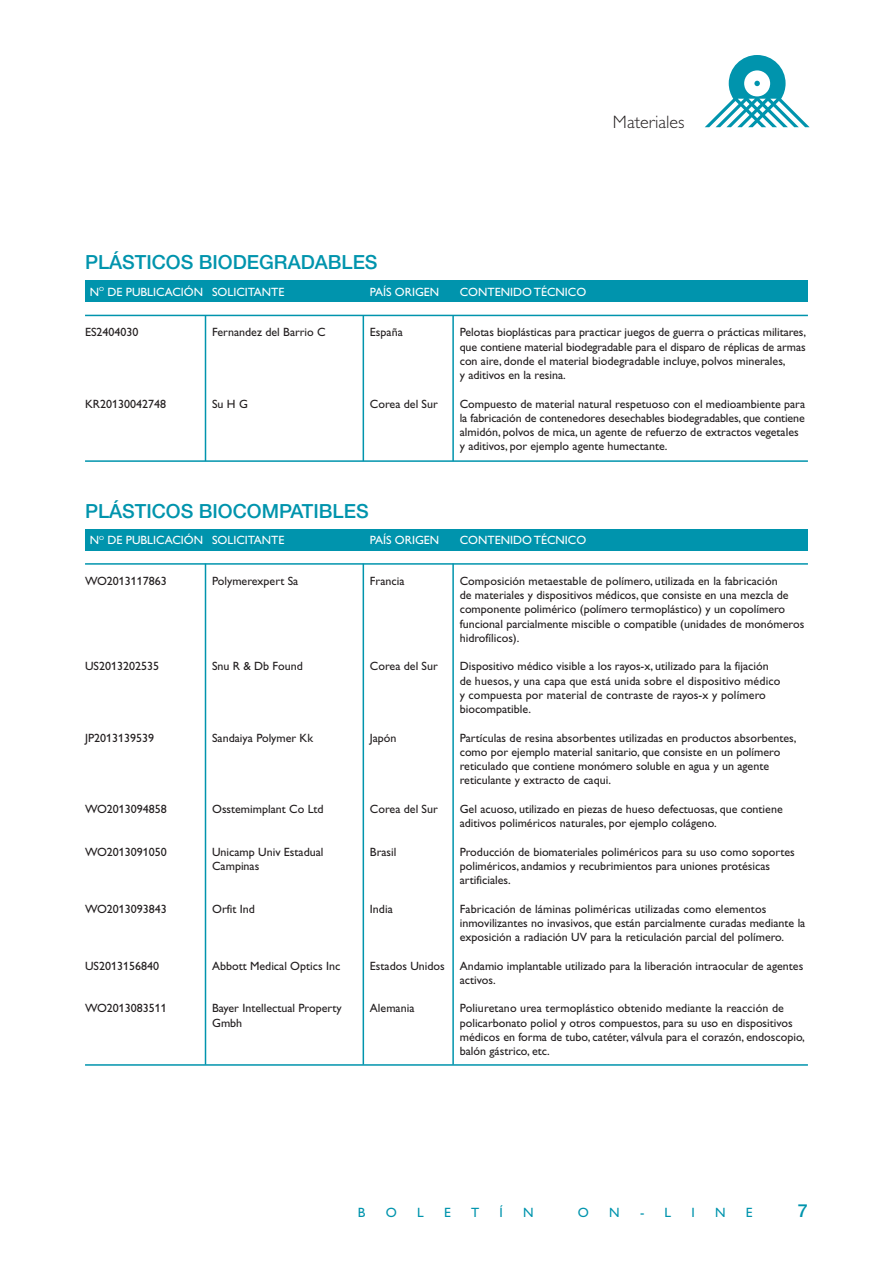
<style>
.page{position:relative;width:893px;height:1263px;background:#fff}
.page>*{position:absolute;margin:0;border:0;box-sizing:border-box;transform-origin:0 0}
.t1{font:500 19.5px "Helvetica Neue";color:#0094ad}
.t2{font:300 18px "Gill Alt One";color:#231f20}
.t3{font:500 18px "Helvetica Neue";color:#0094ad}
.t4{font:13.5px "Gill Alt One";color:#0094ad}
.t5{font:12px/14.2px "Gill Alt One";color:#231f20}
.t6{font:12px "Gill Alt One";color:#fff}
</style>
<div class="page">
<svg style="left:705px;top:55px;width:105px;height:72px"></svg>
<div style="left:85px;top:281px;width:723px;height:21px;background:#0094ad"></div>
<hr style="left:363px;top:315px;width:1px;height:146px;background:#0094ad">
<hr style="left:452px;top:315px;width:2px;height:146px;background:#0094ad">
<hr style="left:205px;top:315px;width:1px;height:146px;background:#0094ad">
<hr style="left:85px;top:460px;width:723px;height:2px;background:#0094ad">
<hr style="left:85px;top:315px;width:723px;height:1px;background:#0094ad">
<div style="left:85px;top:529px;width:723px;height:21px;background:#0094ad"></div>
<hr style="left:363px;top:564px;width:1px;height:500px;background:#0094ad">
<hr style="left:452px;top:563px;width:2px;height:501px;background:#0094ad">
<hr style="left:205px;top:564px;width:1px;height:500px;background:#0094ad">
<hr style="left:85px;top:1064px;width:723px;height:2px;background:#0094ad">
<hr style="left:85px;top:563px;width:723px;height:2px;background:#0094ad">
<h2 class="t2" style="left:613px;top:115px;width:73px">Materiales</h2>
<h1 class="t1" style="left:85px;top:255px;width:294px">PLÁSTICOS BIODEGRADABLES</h1>
<p class="t6" style="left:90px;top:287px;width:115px">N<sup>O</sup> DE PUBLICACIÓN</p>
<p class="t6" style="left:212px;top:287px;width:74px">SOLICITANTE</p>
<p class="t6" style="left:370px;top:287px;width:71px">PAÍS ORIGEN</p>
<p class="t6" style="left:460px;top:287px;width:128px">CONTENIDO TÉCNICO</p>
<p class="t5" style="left:85px;top:326px;width:55px">ES2404030</p>
<p class="t5" style="left:85px;top:398px;width:83px">KR20130042748</p>
<p class="t5" style="left:212px;top:326px;width:115px">Fernandez del Barrio C</p>
<p class="t5" style="left:212px;top:398px;width:37px">SuHG</p>
<p class="t5" style="left:370px;top:326px;width:34px">España</p>
<p class="t5" style="left:370px;top:398px;width:69px">Corea del Sur</p>
<h1 class="t1" style="left:85px;top:504px;width:285px">PLÁSTICOS BIOCOMPATIBLES</h1>
<p class="t5" style="left:460px;top:326px;width:348px">Pelotas bioplásticas para practicar juegos de guerra o prácticas militares, que contiene material biodegradable para el disparo de réplicas de armas con aire, donde el material biodegradable incluye, polvos minerales,<br>y aditivos en la resina.</p>
<p class="t5" style="left:460px;top:398px;width:347px">Compuesto de material natural respetuoso con el medioambiente para la fabricación de contenedores desechables biodegradables, que contiene almidón, polvos de mica, un agente de refuerzo de extractos vegetales y aditivos, por ejemplo agente humectante.</p>
<p class="t6" style="left:90px;top:535px;width:115px">N<sup>O</sup> DE PUBLICACIÓN</p>
<p class="t6" style="left:212px;top:535px;width:74px">SOLICITANTE</p>
<p class="t6" style="left:370px;top:535px;width:71px">PAÍS ORIGEN</p>
<p class="t6" style="left:460px;top:535px;width:128px">CONTENIDO TÉCNICO</p>
<p class="t5" style="left:85px;top:575px;width:83px">WO2013117863</p>
<p class="t5" style="left:85px;top:660px;width:75px">US2013202535</p>
<p class="t5" style="left:85px;top:731px;width:71px">JP2013139539</p>
<p class="t5" style="left:85px;top:803px;width:83px">WO2013094858</p>
<p class="t5" style="left:85px;top:845px;width:83px">WO2013091050</p>
<p class="t5" style="left:85px;top:902px;width:83px">WO2013093843</p>
<p class="t5" style="left:85px;top:959px;width:75px">US2013156840</p>
<p class="t5" style="left:85px;top:1002px;width:83px">WO2013083511</p>
<p class="t5" style="left:212px;top:575px;width:88px">Polymerexpert Sa</p>
<p class="t5" style="left:212px;top:660px;width:92px">Snu R &amp; Db Found</p>
<p class="t5" style="left:212px;top:731px;width:103px">Sandaiya Polymer Kk</p>
<p class="t5" style="left:212px;top:803px;width:113px">Osstemimplant Co Ltd</p>
<p class="t5" style="left:212px;top:845px;width:113px">Unicamp Univ Estadual<br>Campinas</p>
<p class="t5" style="left:212px;top:902px;width:44px">Orfit Ind</p>
<p class="t5" style="left:212px;top:959px;width:130px">Abbott Medical Optics Inc</p>
<p class="t5" style="left:212px;top:1002px;width:131px">Bayer Intellectual Property<br>Gmbh</p>
<p class="t5" style="left:370px;top:575px;width:36px">Francia</p>
<p class="t5" style="left:370px;top:660px;width:69px">Corea del Sur</p>
<p class="t5" style="left:370px;top:731px;width:28px">Japón</p>
<p class="t5" style="left:370px;top:803px;width:69px">Corea del Sur</p>
<p class="t5" style="left:370px;top:845px;width:28px">Brasil</p>
<p class="t5" style="left:370px;top:902px;width:24px">India</p>
<p class="t5" style="left:370px;top:959px;width:76px">Estados Unidos</p>
<p class="t5" style="left:370px;top:1002px;width:46px">Alemania</p>
<p class="t5" style="left:460px;top:575px;width:346px">Composición metaestable de polímero, utilizada en la fabricación<br>de materiales y dispositivos médicos, que consiste en una mezcla de componente polimérico (polímero termoplástico) y un copolímero funcional parcialmente miscible o compatible (unidades de monómeros hidrofílicos).</p>
<p class="t5" style="left:460px;top:660px;width:322px">Dispositivo médico visible a los rayos-x, utilizado para la fijación de huesos, y una capa que está unida sobre el dispositivo médico y compuesta por material de contraste de rayos-x y polímero biocompatible.</p>
<p class="t5" style="left:460px;top:731px;width:338px">Partículas de resina absorbentes utilizadas en productos absorbentes, como por ejemplo material sanitario, que consiste en un polímero reticulado que contiene monómero soluble en agua y un agente reticulante y extracto de caqui.</p>
<p class="t5" style="left:460px;top:803px;width:324px">Gel acuoso, utilizado en piezas de hueso defectuosas, que contiene aditivos poliméricos naturales, por ejemplo colágeno.</p>
<p class="t5" style="left:460px;top:845px;width:337px">Producción de biomateriales poliméricos para su uso como soportes poliméricos, andamios y recubrimientos para uniones protésicas artificiales.</p>
<p class="t5" style="left:460px;top:902px;width:347px">Fabricación de láminas poliméricas utilizadas como elementos inmovilizantes no invasivos, que están parcialmente curadas mediante la exposición a radiación UV para la reticulación parcial del polímero.</p>
<p class="t5" style="left:460px;top:959px;width:345px">Andamio implantable utilizado para la liberación intraocular de agentes activos.</p>
<p class="t5" style="left:460px;top:1002px;width:347px">Poliuretano urea termoplástico obtenido mediante la reacción de policarbonato poliol y otros compuestos, para su uso en dispositivos médicos en forma de tubo, catéter, válvula para el corazón, endoscopio, balón gástrico, etc.</p>
<p class="t4" style="left:358px;top:1207px;width:9px">B</p>
<p class="t4" style="left:386px;top:1207px;width:13px">O</p>
<p class="t4" style="left:417px;top:1207px;width:8px">L</p>
<p class="t4" style="left:444px;top:1207px;width:8px">E</p>
<p class="t4" style="left:471px;top:1207px;width:10px">T</p>
<p class="t4" style="left:499px;top:1207px;width:5px">Í</p>
<p class="t4" style="left:523px;top:1207px;width:12px">N</p>
<p class="t4" style="left:578px;top:1207px;width:13px">O</p>
<p class="t4" style="left:609px;top:1207px;width:12px">N</p>
<p class="t4" style="left:640px;top:1207px;width:33px">- L</p>
<p class="t4" style="left:691px;top:1207px;width:5px">I</p>
<p class="t4" style="left:715px;top:1207px;width:12px">N</p>
<p class="t4" style="left:746px;top:1207px;width:8px">E</p>
<h2 class="t3" style="left:798px;top:1204px;width:12px">7</h2>
</div>
